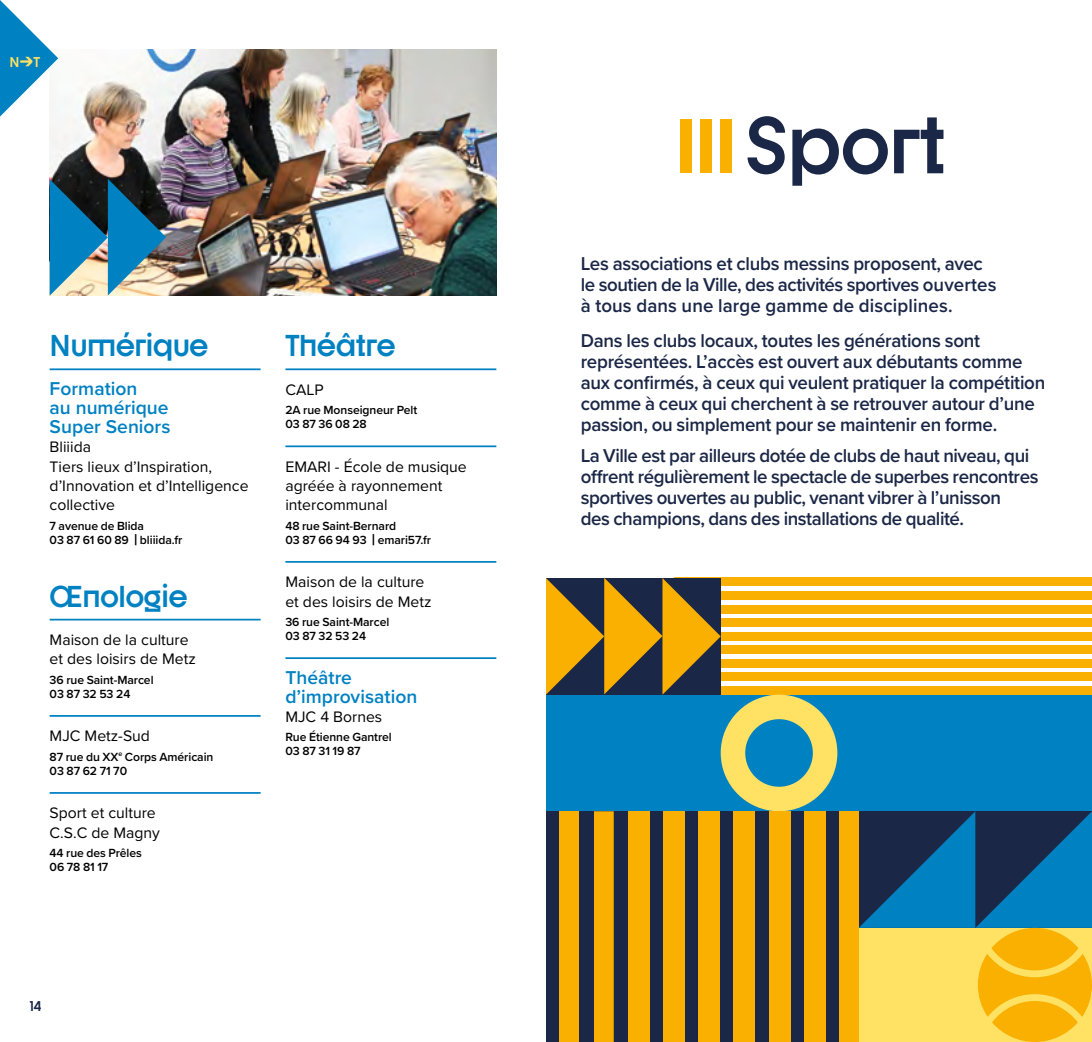
<style>
.page{position:relative;width:1092px;height:1042px;background:#fff}
.page>*{position:absolute;margin:0;border:0;box-sizing:border-box;transform-origin:0 0}
.Titre{font:700 78.75px "Dystopian";letter-spacing:-.005em;color:#1b2746}
.sous-titre{font:700 29.75px "Dystopian";letter-spacing:-.01em;color:#0081c2}
.Edito{font:600 19.25px/21px "Proxima Nova";letter-spacing:-.015em;color:#1b2746}
.Body{font:600 19.25px/19.2px "Proxima Nova";color:#0081c2}
.Body-2{font:15.75px/19.2px "Proxima Nova";color:#000}
.sous-titre-2{font:700 14px "Dystopian";color:#ffe163}
.t1{font:700 14px "Dystopian";color:#1b2746}
.Légende{font:600 12.25px/14px "Proxima Nova";letter-spacing:-.005em;color:#000}
.s1{font-family:"Brown Std";font-size:21px}
.s2{font-family:"Dystopian";font-weight:700}
</style>
<div class="page">
<div style="left:858px;top:928px;width:233px;height:114px;background:#ffe163"></div>
<hr style="left:50px;top:368px;width:210px;height:2px;background:#0081c2">
<hr style="left:50px;top:619px;width:210px;height:1px;background:#0081c2">
<hr style="left:50px;top:715px;width:210px;height:2px;background:#0081c2">
<hr style="left:50px;top:792px;width:210px;height:2px;background:#0081c2">
<hr style="left:285px;top:368px;width:211px;height:2px;background:#0081c2">
<hr style="left:285px;top:445px;width:211px;height:2px;background:#0081c2">
<hr style="left:285px;top:561px;width:211px;height:2px;background:#0081c2">
<hr style="left:285px;top:657px;width:211px;height:2px;background:#0081c2">
<img style="left:50px;top:50px;width:446px;height:246px">
<div style="left:546px;top:694px;width:545px;height:117px;background:#0081c2"></div>
<div style="left:546px;top:811px;width:312px;height:231px;background:#1b2746"></div>
<div style="left:680px;top:119px;width:11px;height:54px;background:#f9b000"></div>
<div style="left:700px;top:119px;width:11px;height:54px;background:#f9b000"></div>
<div style="left:720px;top:119px;width:12px;height:54px;background:#f9b000"></div>
<svg style="left:50px;top:179px;width:116px;height:117px;background:#407b93"></svg>
<svg style="left:0;top:0;width:58px;height:117px"></svg>
<div style="left:674px;top:578px;width:417px;height:8px;background:#f9b000"></div>
<div style="left:673px;top:591px;width:418px;height:8px;background:#f9b000"></div>
<div style="left:674px;top:605px;width:417px;height:8px;background:#f9b000"></div>
<div style="left:674px;top:619px;width:417px;height:8px;background:#f9b000"></div>
<div style="left:674px;top:632px;width:417px;height:8px;background:#f9b000"></div>
<div style="left:674px;top:646px;width:417px;height:8px;background:#f9b000"></div>
<div style="left:674px;top:659px;width:417px;height:8px;background:#f9b000"></div>
<div style="left:674px;top:673px;width:417px;height:8px;background:#f9b000"></div>
<div style="left:674px;top:686px;width:417px;height:8px;background:#f9b000"></div>
<div style="left:720px;top:694px;width:117px;height:117px;border:24px solid #ffe163;border-radius:50%"></div>
<svg style="left:858px;top:811px;width:233px;height:117px;background:#0e5482"></svg>
<div style="left:991px;top:928px;width:87px;height:42px;background:#f9b000;border-radius:50%"></div>
<div style="left:991px;top:1001px;width:86px;height:41px;background:#f9b000;border-radius:50%"></div>
<svg style="left:977px;top:954px;width:114px;height:63px"></svg>
<svg style="left:546px;top:578px;width:174px;height:116px;background:#8a6c22"></svg>
<div style="left:663px;top:811px;width:21px;height:231px;background:#f9b000"></div>
<div style="left:769px;top:811px;width:21px;height:231px;background:#f9b000"></div>
<div style="left:594px;top:811px;width:19px;height:231px;background:#f9b000"></div>
<div style="left:628px;top:811px;width:21px;height:231px;background:#f9b000"></div>
<div style="left:699px;top:811px;width:21px;height:231px;background:#f9b000"></div>
<div style="left:733px;top:811px;width:21px;height:231px;background:#f9b000"></div>
<div style="left:804px;top:811px;width:21px;height:231px;background:#f9b000"></div>
<div style="left:559px;top:811px;width:20px;height:231px;background:#f9b000"></div>
<div style="left:838px;top:811px;width:20px;height:231px;background:#f9b000"></div>
<p class="sous-titre-2" style="left:9px;top:54px;width:32px">N<span class="s1">→</span>T</p>
<p class="sous-titre" style="left:50px;top:327px;width:160px">Numérique</p>
<p class="Body" style="left:50px;top:378px;width:122px">Formation<br>au numérique<br>Super Seniors</p>
<p class="Body-2" style="left:50px;top:437px;width:43px">Bliiida</p>
<p class="Body-2" style="left:50px;top:456px;width:200px">Tiers lieux d’Inspiration, d’Innovation et d’Intelligence collective</p>
<p class="Légende" style="left:50px;top:518px;width:134px">7 avenue de Blida<br>03 87 61 60 89 <span class="s2">|</span> bliiida.fr</p>
<p class="sous-titre" style="left:50px;top:577px;width:139px">Œnologie</p>
<p class="Body-2" style="left:50px;top:629px;width:148px">Maison de la culture et des loisirs de Metz</p>
<p class="Légende" style="left:50px;top:672px;width:105px">36 rue Saint-Marcel<br>03 87 32 53 24</p>
<p class="Body-2" style="left:50px;top:726px;width:102px">MJC Metz-Sud</p>
<p class="Légende" style="left:50px;top:749px;width:165px">87 rue du XX<sup>e</sup> Corps Américain<br>03 87 62 71 70</p>
<p class="Body-2" style="left:50px;top:803px;width:108px">Sport et culture</p>
<p class="Body-2" style="left:50px;top:822px;width:112px">C.S.C de Magny</p>
<p class="Légende" style="left:50px;top:845px;width:94px">44 rue des Prêles<br>06 78 81 17</p>
<p class="sous-titre" style="left:285px;top:327px;width:112px">Théâtre</p>
<p class="Body-2" style="left:285px;top:379px;width:40px">CALP</p>
<p class="Légende" style="left:285px;top:402px;width:133px">2A rue Monseigneur Pelt<br>03 87 36 08 28</p>
<p class="Body-2" style="left:285px;top:456px;width:183px">EMARI - École de musique agréée à rayonnement intercommunal</p>
<p class="Légende" style="left:285px;top:518px;width:147px">48 rue Saint-Bernard<br>03 87 66 94 93 <span class="s2">|</span> emari57.fr</p>
<p class="Body-2" style="left:285px;top:572px;width:148px">Maison de la culture et des loisirs de Metz</p>
<p class="Légende" style="left:285px;top:614px;width:105px">36 rue Saint-Marcel<br>03 87 32 53 24</p>
<p class="Body" style="left:285px;top:667px;width:133px">Théâtre d’improvisation</p>
<p class="Body-2" style="left:285px;top:706px;width:98px">MJC 4 Bornes</p>
<p class="Légende" style="left:285px;top:730px;width:108px">Rue Étienne Gantrel<br>03 87 31 19 87</p>
<p class="t1" style="left:30px;top:997px;width:13px">14</p>
<p class="Titre" style="left:744px;top:96px;width:203px">Sport</p>
<p class="Edito" style="left:580px;top:252px;width:417px">Les associations et clubs messins proposent, avec le soutien de la Ville, des activités sportives ouvertes à tous dans une large gamme de disciplines.</p>
<p class="Edito" style="left:580px;top:329px;width:466px">Dans les clubs locaux, toutes les générations sont représentées. L’accès est ouvert aux débutants comme aux confirmés, à ceux qui veulent pratiquer la compétition comme à ceux qui cherchent à se retrouver autour d’une passion, ou simplement pour se maintenir en forme.</p>
<p class="Edito" style="left:580px;top:445px;width:459px">La Ville est par ailleurs dotée de clubs de haut niveau, qui offrent régulièrement le spectacle de superbes rencontres sportives ouvertes au public, venant vibrer à l’unisson<br>des champions, dans des installations de qualité.</p>
</div>
